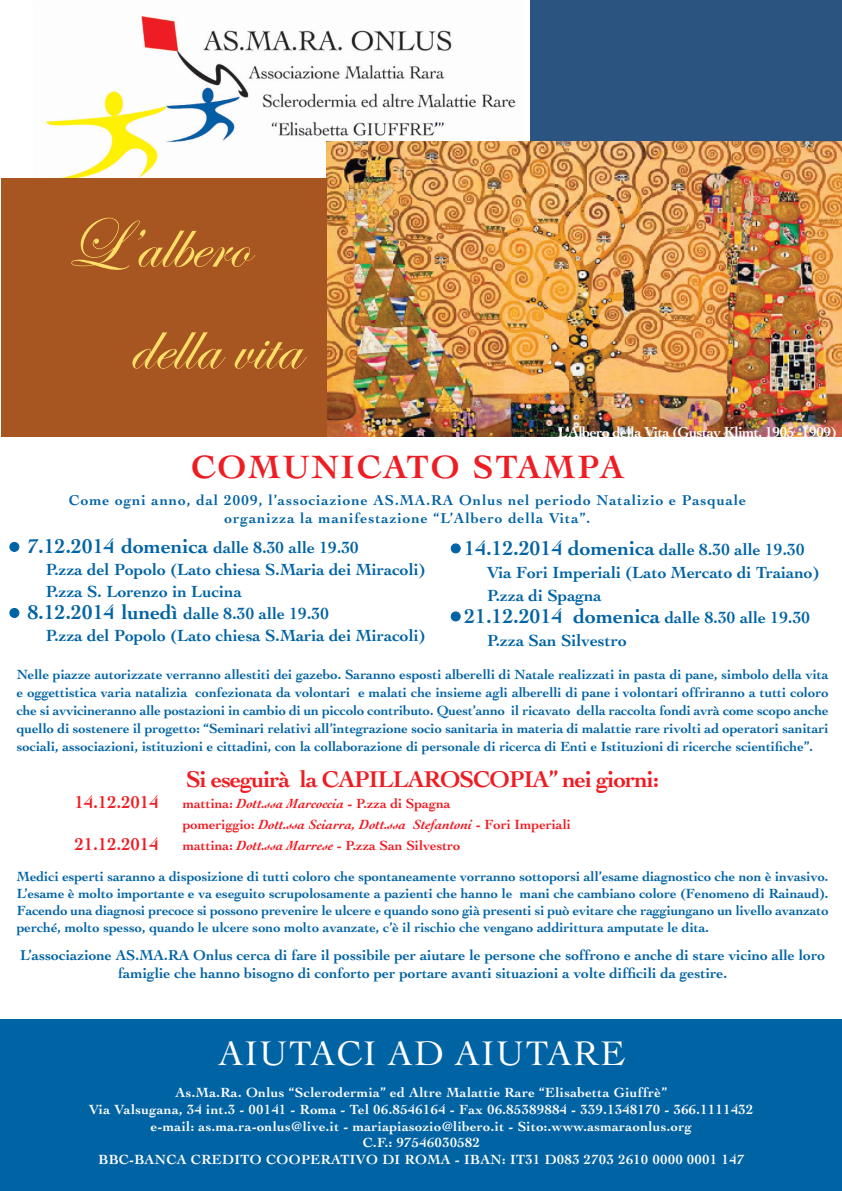
<style>
.page{position:relative;width:842px;height:1191px;background:#fff}
.page>*{position:absolute;margin:0;border:0;box-sizing:border-box;transform-origin:0 0}
.t1{font:72px/101.7px "Edwardian Script ITC";color:#ffdf68}
.t2{font:36px "Cochin";letter-spacing:.025em;color:#fff}
.t3{font:700 34px "Cochin";letter-spacing:.06em;color:#ee1d23}
.t4{font:700 24px "Cochin";letter-spacing:-.04em;color:#ee1d23}
.t5{font:700 21px "Cochin";color:#0063a4}
.t6{font:700 18px "Cochin";color:#ee1d23}
.t7{font:700 17px/22px "Cochin";color:#0063a4}
.t8{font:700 15.1px "Cochin";letter-spacing:-.04em;color:#fff}
.t9{font:700 15px/18px "Cochin";color:#0063a4;text-align:center}
.t10{font:700 15px/18px "Cochin";letter-spacing:.06em;color:#0063a4;text-align:center}
.t11{font:700 14px/18px "Cochin";color:#0063a4;text-align:justify}
.t12{font:700 14px/16.8px "Cochin";letter-spacing:.025em;color:#fff;text-align:center}
.t13{font:italic 700 14px/21px "Cochin";color:#ee1d23}
.t14{font:700 14px "Cochin";color:#ee1d23}
.s1{font-size:21px}
.s2{font-style:normal}
.s3{font-style:italic}
.s4{font-size:17px}
</style>
<div class="page">
<img style="left:45px;top:15px;width:471px;height:163px">
<img style="left:326px;top:141px;width:516px;height:296px">
<div style="left:2px;top:178px;width:325px;height:259px;background:#a85621"></div>
<div style="left:531px;top:0;width:311px;height:141px;background:#2b5480"></div>
<div style="left:0;top:1019px;width:842px;height:172px;background:#0063a4"></div>
<h1 class="t1" style="left:129px;top:190px;width:173px;text-indent:-64px">L’albero della vita</h1>
<p class="t8" style="left:558px;top:423px;width:280px">L’Albero della Vita (Gustav Klimt, 1905 -1909)</p>
<h3 class="t3" style="left:191px;top:447px;width:435px">COMUNICATO STAMPA</h3>
<p class="t10" style="left:69px;top:491px;width:679px">Come ogni anno, dal 2009, l’associazione AS.MA.RA Onlus nel periodo Natalizio e Pasquale organizza la manifestazione “L’Albero della Vita”.</p>
<p class="t7" style="left:46px;top:536px;width:381px;text-indent:-36px">■ <span class="s1">7.12.2014 domenica</span> dalle 8.30 alle 19.30<br>P.zza del Popolo (Lato chiesa S.Maria dei Miracoli)<br>P.zza S. Lorenzo in Lucina</p>
<p class="t7" style="left:46px;top:602px;width:381px;text-indent:-36px">■ <span class="s1">8.12.2014 lunedì</span> dalle 8.30 alle 19.30<br>P.zza del Popolo (Lato chiesa S.Maria dei Miracoli)</p>
<p class="t11" style="left:17px;top:665px;width:813px">Nelle piazze autorizzate verranno allestiti dei gazebo. Saranno esposti alberelli di Natale realizzati in pasta di pane, simbolo della vita e oggettistica varia natalizia confezionata da volontari e malati che insieme agli alberelli di pane i volontari offriranno a tutti coloro che si avvicineranno alle postazioni in cambio di un piccolo contributo. Quest’anno il ricavato della raccolta fondi avrà come scopo anche quello di sostenere il progetto: “Seminari relativi all’integrazione socio sanitaria in materia di malattie rare rivolti ad operatori sanitari sociali, associazioni, istituzioni e cittadini, con la collaborazione di personale di ricerca di Enti e Istituzioni di ricerche scientifiche”.</p>
<h3 class="t4" style="left:186px;top:765px;width:475px">Si eseguirà la CAPILLAROSCOPIA” nei giorni:</h3>
<p class="t6" style="left:75px;top:791px;width:86px">14.12.2014</p>
<p class="t13" style="left:183px;top:792px;width:390px"><span class="s2">mattina:</span> Dott.ssa Marcoccia <span class="s2">- P.zza di Spagna<br>pomeriggio:</span> Dott.ssa Sciarra, Dott.ssa Stefantoni <span class="s2">- Fori Imperiali</span></p>
<p class="t6" style="left:75px;top:833px;width:86px">21.12.2014</p>
<p class="t14" style="left:183px;top:837px;width:279px">mattina: <span class="s3">Dott.ssa Marrese</span> - P.zza San Silvestro</p>
<p class="t11" style="left:17px;top:868px;width:813px;line-height:16.8px">Medici esperti saranno a disposizione di tutti coloro che spontaneamente vorranno sottoporsi all’esame diagnostico che non è invasivo.<br>L’esame è molto importante e va eseguito scrupolosamente a pazienti che hanno le mani che cambiano colore (Fenomeno di Rainaud).<br>Facendo una diagnosi precoce si possono prevenire le ulcere e quando sono già presenti si può evitare che raggiungano un livello avanzato perché, molto spesso, quando le ulcere sono molto avanzate, c’è il rischio che vengano addirittura amputate le dita.</p>
<p class="t9" style="left:20px;top:945px;width:806px">L’associazione AS.MA.RA Onlus cerca di fare il possibile per aiutare le persone che soffrono e anche di stare vicino alle loro famiglie che hanno bisogno di conforto per portare avanti situazioni a volte difficili da gestire.</p>
<h3 class="t5" style="left:451px;top:535px;width:355px">■ 14.12.2014 domenica <span class="s4">dalle 8.30 alle 19.30</span></h3>
<p class="t7" style="left:487px;top:560px;width:334px;line-height:23px">Via Fori Imperiali (Lato Mercato di Traiano)<br>P.zza di Spagna</p>
<h3 class="t5" style="left:451px;top:603px;width:361px">■ 21.12.2014 domenica <span class="s4">dalle 8.30 alle 19.30</span></h3>
<p class="t7" style="left:487px;top:629px;width:141px">P.zza San Silvestro</p>
<h2 class="t2" style="left:218px;top:1033px;width:408px">AIUTACI AD AIUTARE</h2>
<p class="t12" style="left:89px;top:1084px;width:666px">As.Ma.Ra. Onlus “Sclerodermia” ed Altre Malattie Rare “Elisabetta Giuffrè”<br>Via Valsugana, 34 int.3 - 00141 - Roma - Tel 06.8546164 - Fax 06.85389884 - 339.1348170 - 366.1111432 e-mail: as.ma.ra-onlus@live.it - mariapiasozio@libero.it - Sito:.www.asmaraonlus.org<br>C.F.: 97546030582<br>BBC-BANCA CREDITO COOPERATIVO DI ROMA - IBAN: IT31 D083 2703 2610 0000 0001 147</p>
</div>
